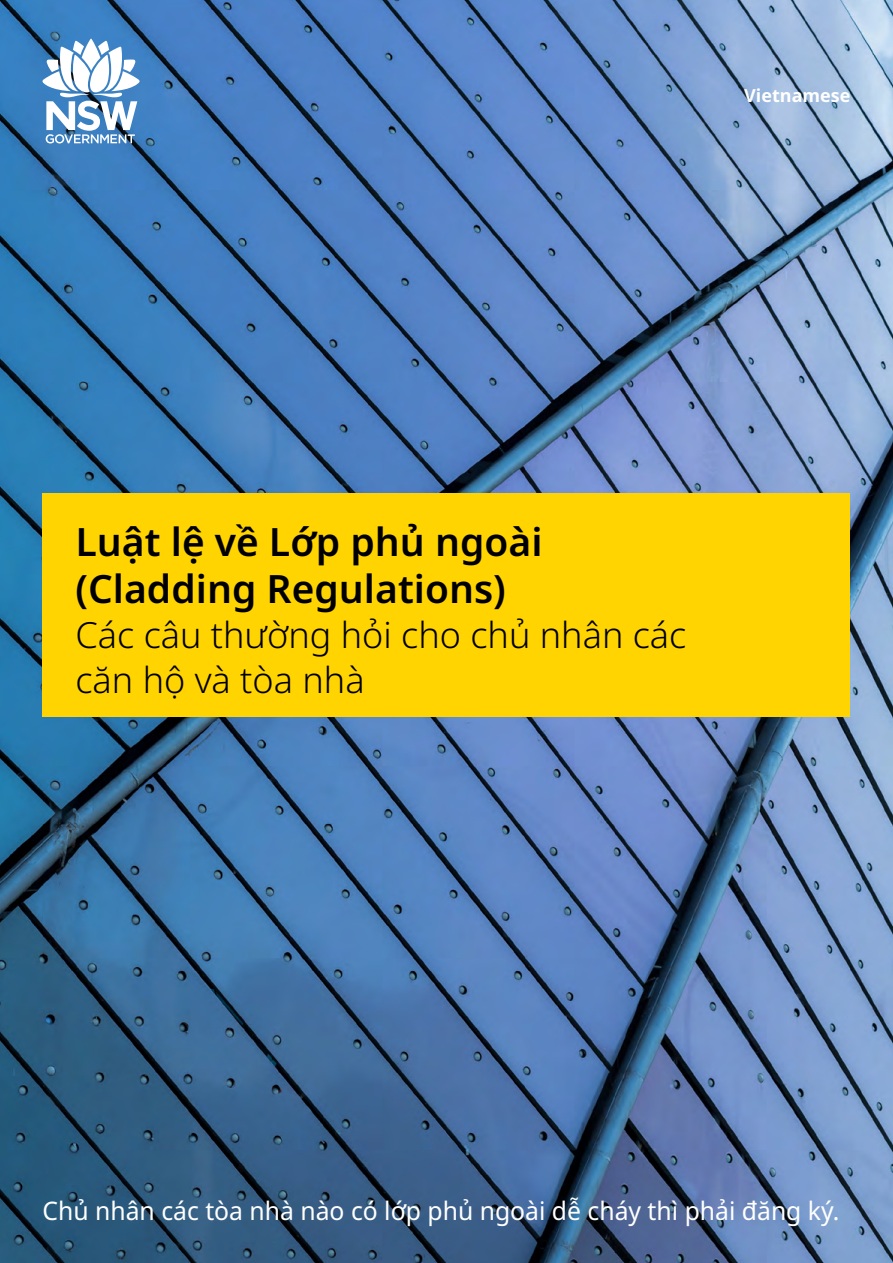
<style>
.page{position:relative;width:893px;height:1263px;background:#fff}
.page>*{position:absolute;margin:0;border:0;box-sizing:border-box;transform-origin:0 0}
.P1_H1{font:600 39px/46.5px "Noto Sans";color:#000}
.P1_H2{font:300 36px/45px "Noto Sans";color:#000}
.P1_H3{font:25.5px "Noto Sans";color:#fff}
.t1{font:700 18px "Noto Sans";color:#fff}
</style>
<div class="page">
<img style="left:0;top:0;width:893px;height:1263px">
<div style="left:43px;top:494px;width:807px;height:223px;background:#ffd400"></div>
<svg style="left:43px;top:39px;width:97px;height:104px"></svg>
<p class="t1" style="left:744px;top:83px;width:108px">Vietnamese</p>
<p class="P1_H1" style="left:75px;top:520px;width:469px">Luật lệ về Lớp phủ ngoài (Cladding Regulations)</p>
<p class="P1_H2" style="left:75px;top:613px;width:612px">Các câu thường hỏi cho chủ nhân các căn hộ và tòa nhà</p>
<p class="P1_H3" style="left:43px;top:1193px;width:798px">Chủ nhân các tòa nhà nào có lớp phủ ngoài dễ cháy thi ̀phải đăng ký.</p>
</div>
